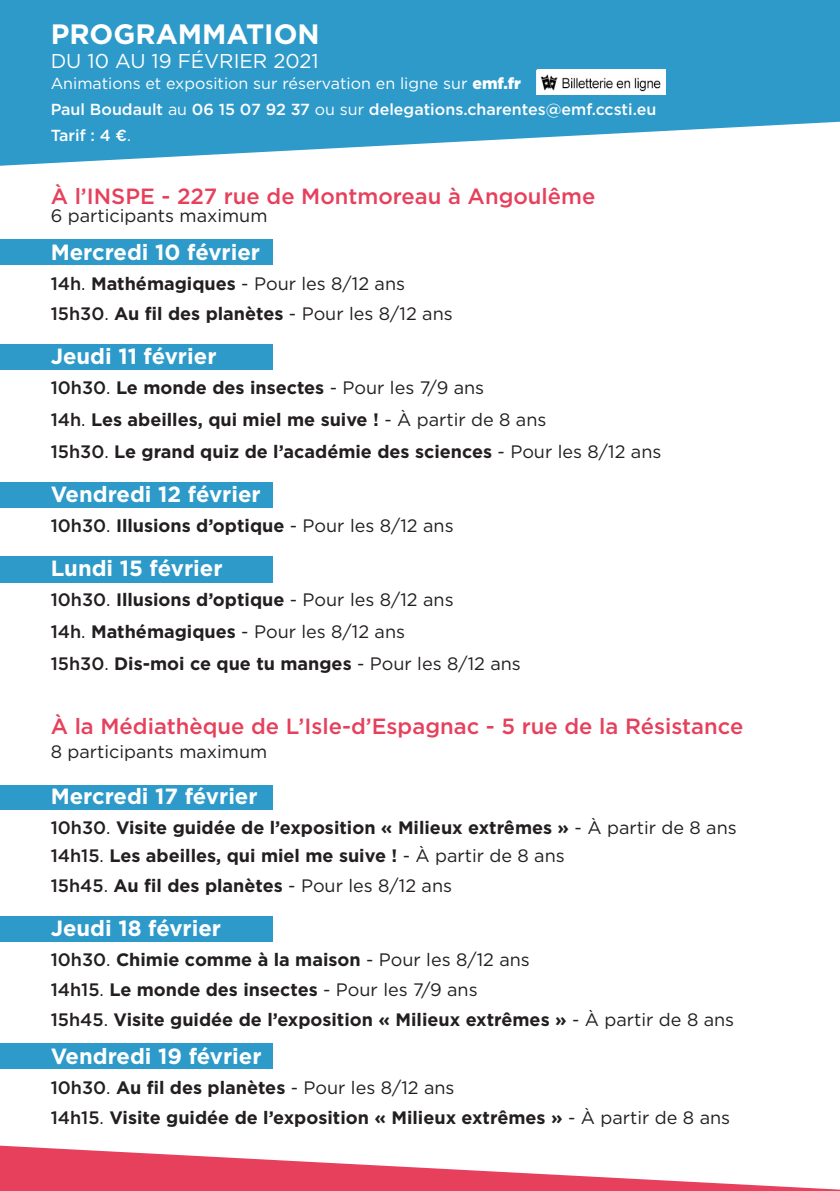
<style>
.page{position:relative;width:840px;height:1191px;background:#fff}
.page>*{position:absolute;margin:0;border:0;box-sizing:border-box;transform-origin:0 0}
.t1{font:700 28px "Gotham";color:#fff}
.t2{font:700 22px "Gotham";color:#fff}
.t3{font:500 22px "Gotham";color:#e7405c}
.t4{font:20px "Gotham";color:#fff}
.t5{font:700 18px "Gotham";color:#231f20}
.t6{font:18px "Gotham";color:#231f20}
.t7{font:500 16px "Gotham";color:#fff}
.t8{font:16px "Gotham";color:#fff}
.s1{font-weight:900}
.s2{font-weight:400}
.s3{font-weight:500}
.s4{font-weight:700}
</style>
<div class="page">
<div style="left:0;top:1043px;width:272px;height:25px;background:#2d9aca"></div>
<div style="left:0;top:556px;width:272px;height:26px;background:#2d9aca"></div>
<div style="left:0;top:916px;width:272px;height:26px;background:#2d9aca"></div>
<div style="left:0;top:785px;width:272px;height:25px;background:#2d9aca"></div>
<div style="left:0;top:482px;width:272px;height:25px;background:#2d9aca"></div>
<div style="left:0;top:344px;width:272px;height:25px;background:#2d9aca"></div>
<div style="left:0;top:239px;width:272px;height:26px;background:#2d9aca"></div>
<svg style="left:0;top:0;width:839px;height:166px;background:#4aa7d1"></svg>
<svg style="left:0;top:1145px;width:839px;height:46px"></svg>
<img style="left:536px;top:69px;width:128px;height:25px">
<p class="t1" style="left:51px;top:16px;width:270px">PROGRAMMATION</p>
<p class="t4" style="left:51px;top:49px;width:269px">DU 10 AU 19 FÉVRIER 2021</p>
<p class="t8" style="left:51px;top:73px;width:471px">Animations et exposition sur réservation en ligne sur <span class="s1">emf.fr</span></p>
<p class="t7" style="left:51px;top:99px;width:607px">Paul Boudault <span class="s2">au</span> 06 15 07 92 37 <span class="s2">ou sur</span> delegations.charentes@emf.ccsti.eu</p>
<p class="t7" style="left:51px;top:125px;width:82px">Tarif : 4 €<span class="s2">.</span></p>
<p class="t3" style="left:51px;top:182px;width:546px">À l’INSPE - 227 rue de Montmoreau à Angoulême</p>
<p class="t6" style="left:51px;top:204px;width:218px">6 participants maximum</p>
<p class="t2" style="left:51px;top:238px;width:211px">Mercredi 10 février</p>
<p class="t6" style="left:51px;top:272px;width:356px"><span class="s3">14h</span>. <span class="s4">Mathémagiques</span> - Pour les 8/12 ans</p>
<p class="t6" style="left:51px;top:302px;width:403px"><span class="s3">15h30</span>. <span class="s4">Au fil des planètes</span> - Pour les 8/12 ans</p>
<p class="t2" style="left:51px;top:342px;width:167px">Jeudi 11 février</p>
<p class="t5" style="left:51px;top:376px;width:435px"><span class="s3">10h30</span><span class="s2">.</span> Le monde des insectes <span class="s2">- Pour les 7/9 ans</span></p>
<p class="t5" style="left:51px;top:408px;width:497px"><span class="s3">14h</span><span class="s2">.</span> Les abeilles, qui miel me suive ! <span class="s2">- À partir de 8 ans</span></p>
<p class="t5" style="left:51px;top:440px;width:612px"><span class="s3">15h30</span><span class="s2">.</span> Le grand quiz de l’académie des sciences <span class="s2">- Pour les 8/12 ans</span></p>
<p class="t2" style="left:51px;top:480px;width:211px">Vendredi 12 février</p>
<p class="t5" style="left:51px;top:514px;width:404px"><span class="s3">10h30</span><span class="s2">.</span> Illusions d’optique <span class="s2">- Pour les 8/12 ans</span></p>
<p class="t2" style="left:51px;top:554px;width:173px">Lundi 15 février</p>
<p class="t5" style="left:51px;top:588px;width:404px"><span class="s3">10h30</span><span class="s2">.</span> Illusions d’optique <span class="s2">- Pour les 8/12 ans</span></p>
<p class="t6" style="left:51px;top:620px;width:356px"><span class="s3">14h</span>. <span class="s4">Mathémagiques</span> - Pour les 8/12 ans</p>
<p class="t5" style="left:51px;top:652px;width:471px"><span class="s3">15h30</span><span class="s2">.</span> Dis-moi ce que tu manges <span class="s2">- Pour les 8/12 ans</span></p>
<p class="t3" style="left:51px;top:712px;width:693px">À la Médiathèque de L’Isle-d’Espagnac - 5 rue de la Résistance</p>
<p class="t6" style="left:51px;top:740px;width:218px">8 participants maximum</p>
<p class="t2" style="left:51px;top:782px;width:208px">Mercredi 17 février</p>
<p class="t5" style="left:51px;top:816px;width:687px"><span class="s3">10h30</span><span class="s2">.</span> Visite guidée de l’exposition « Milieux extrêmes » <span class="s2">- À partir de 8 ans</span></p>
<p class="t5" style="left:51px;top:844px;width:515px"><span class="s3">14h15</span><span class="s2">.</span> Les abeilles, qui miel me suive ! <span class="s2">- À partir de 8 ans</span></p>
<p class="t6" style="left:51px;top:874px;width:402px"><span class="s3">15h45</span>. <span class="s4">Au fil des planètes</span> - Pour les 8/12 ans</p>
<p class="t2" style="left:51px;top:914px;width:172px">Jeudi 18 février</p>
<p class="t5" style="left:51px;top:948px;width:480px"><span class="s3">10h30</span><span class="s2">.</span> Chimie comme à la maison <span class="s2">- Pour les 8/12 ans</span></p>
<p class="t5" style="left:51px;top:978px;width:428px"><span class="s3">14h15</span><span class="s2">.</span> Le monde des insectes <span class="s2">- Pour les 7/9 ans</span></p>
<p class="t5" style="left:51px;top:1008px;width:684px"><span class="s3">15h45</span><span class="s2">.</span> Visite guidée de l’exposition « Milieux extrêmes » <span class="s2">- À partir de 8 ans</span></p>
<p class="t2" style="left:51px;top:1042px;width:212px">Vendredi 19 février</p>
<p class="t6" style="left:51px;top:1076px;width:405px"><span class="s3">10h30</span>. <span class="s4">Au fil des planètes</span> - Pour les 8/12 ans</p>
<p class="t5" style="left:51px;top:1106px;width:680px"><span class="s3">14h15</span><span class="s2">.</span> Visite guidée de l’exposition « Milieux extrêmes » <span class="s2">- À partir de 8 ans</span></p>
</div>
